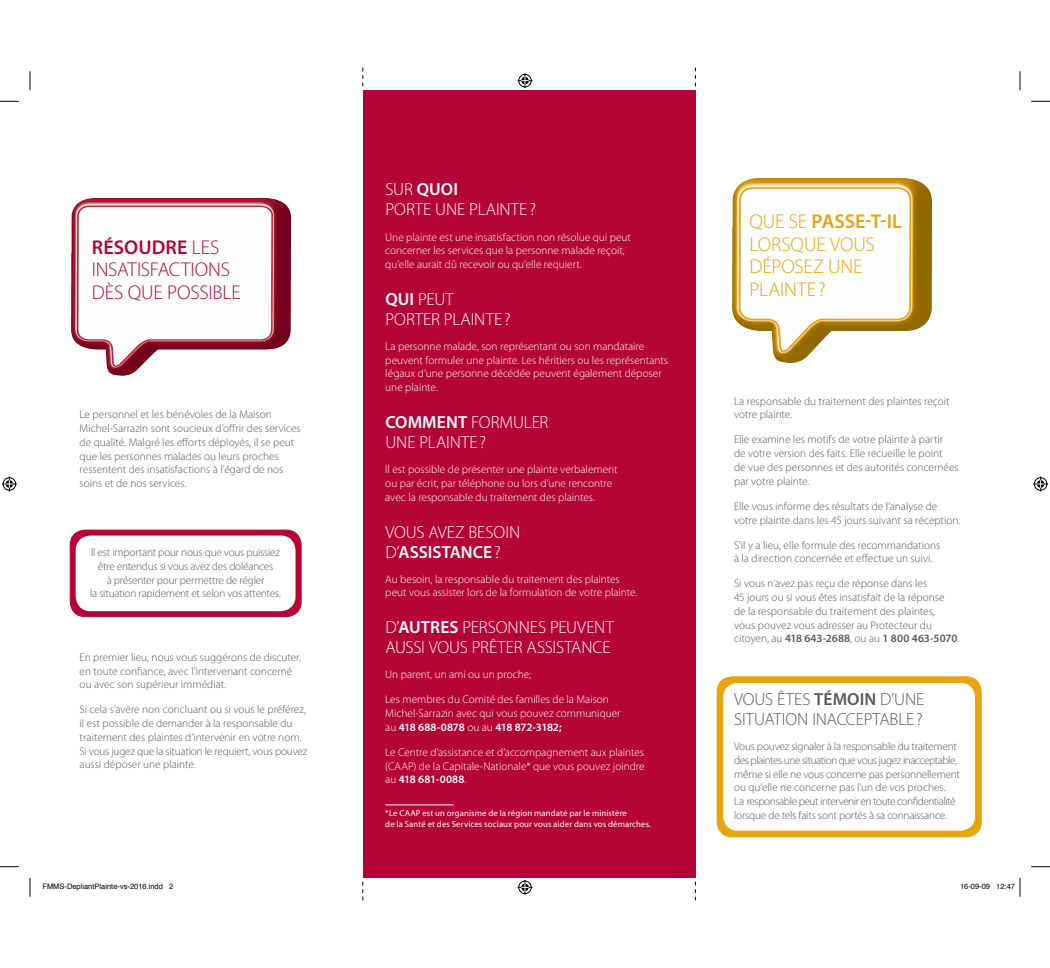
<style>
.page{position:relative;width:1050px;height:968px;background:#fff}
.page>*{position:absolute;margin:0;border:0;box-sizing:border-box;transform-origin:0 0}
.t1{font:300 20px/22.5px "Myriad Pro";letter-spacing:-.005em;color:#e7a512}
.t2{font:300 20px/22.5px "Myriad Pro";letter-spacing:-.005em;color:#b50536}
.t3{font:300 17.5px/20px "Myriad Pro";letter-spacing:-.005em;color:#fff}
.t4{font:300 17.5px/20px "Myriad Pro";letter-spacing:-.005em;color:#57585a}
.t5{font:300 11.25px/13.8px "Myriad Pro";letter-spacing:-.005em;color:#57585a}
.t6{font:300 11.25px/13.8px "Myriad Pro";color:#fff}
.t7{font:8.75px/10.5px "Myriad Pro";letter-spacing:.01em;color:#fff}
.t8{font:7.5px "Helvetica";color:#000}
.s1{font-weight:600}
</style>
<div class="page">
<svg style="left:363px;top:68px;width:1px;height:832px"></svg>
<svg style="left:695px;top:68px;width:1px;height:832px"></svg>
<div style="left:717px;top:677px;width:264px;height:159px;background:#e7a512;border-radius:15px"></div>
<div style="left:717px;top:676px;width:264px;height:161px;border:1px solid #e7a512;border-radius:15px"></div>
<img style="left:732px;top:178px;width:200px;height:184px">
<img style="left:72px;top:198px;width:219px;height:177px">
<div style="left:363px;top:90px;width:333px;height:788px;background:#b50536"></div>
<hr style="left:385px;top:804px;width:69px;height:1px;background:#fff">
<div style="left:723px;top:682px;width:253px;height:149px;background:#fff;border-radius:15px"></div>
<div style="left:723px;top:682px;width:253px;height:149px;border:1px solid #e7a512;border-radius:15px"></div>
<div style="left:70px;top:530px;width:231px;height:86px;background:#b50536;border-radius:15px"></div>
<div style="left:70px;top:530px;width:231px;height:86px;border:1px solid #b50536;border-radius:15px"></div>
<div style="left:76px;top:535px;width:220px;height:76px;background:#fff;border-radius:15px"></div>
<svg style="left:0;top:100px;width:19px;height:2px"></svg>
<svg style="left:1031px;top:100px;width:19px;height:2px"></svg>
<svg style="left:0;top:866px;width:19px;height:1px"></svg>
<svg style="left:1031px;top:866px;width:19px;height:1px"></svg>
<svg style="left:29px;top:71px;width:2px;height:19px"></svg>
<svg style="left:29px;top:878px;width:2px;height:18px"></svg>
<svg style="left:1019px;top:71px;width:2px;height:19px"></svg>
<svg style="left:518px;top:73px;width:14px;height:15px"></svg>
<svg style="left:518px;top:879px;width:14px;height:15px"></svg>
<svg style="left:2px;top:476px;width:15px;height:15px"></svg>
<svg style="left:1033px;top:476px;width:15px;height:15px"></svg>
<svg style="left:1019px;top:878px;width:2px;height:18px"></svg>
<h1 class="t2" style="left:92px;top:236px;width:150px"><span class="s1">RÉSOUDRE</span> LES<br>INSATISFACTIONS<br>DÈS QUE POSSIBLE</h1>
<p class="t5" style="left:80px;top:408px;width:223px">Le personnel et les bénévoles de la Maison Michel-Sarrazin sont soucieux d’offrir des services de qualité. Malgré les efforts déployés, il se peut que les personnes malades ou leurs proches ressentent des insatisfactions à l’égard de nos soins et de nos services.</p>
<p class="t5" style="left:90px;top:545px;width:192px;text-align:center">Il est important pour nous que vous puissiez être entendus si vous avez des doléances<br>à présenter pour permettre de régler<br>la situation rapidement et selon vos attentes.</p>
<p class="t5" style="left:80px;top:650px;width:223px">En premier lieu, nous vous suggérons de discuter, en toute confiance, avec l’intervenant concerné ou avec son supérieur immédiat.</p>
<p class="t5" style="left:80px;top:703px;width:229px">Si cela s’avère non concluant ou si vous le préférez, il est possible de demander à la responsable du traitement des plaintes d’intervenir en votre nom.<br>Si vous jugez que la situation le requiert, vous pouvez aussi déposer une plainte.</p>
<h2 class="t3" style="left:385px;top:180px;width:152px">SUR <span class="s1">QUOI<br></span>PORTE UNE PLAINTE?</h2>
<p class="t6" style="left:385px;top:230px;width:247px">Une plainte est une insatisfaction non résolue qui peut concerner les services que la personne malade reçoit, qu’elle aurait dû recevoir ou qu’elle requiert.</p>
<h2 class="t3" style="left:385px;top:289px;width:127px"><span class="s1">QUI</span> PEUT<br>PORTER PLAINTE?</h2>
<p class="t6" style="left:385px;top:339px;width:284px">La personne malade, son représentant ou son mandataire peuvent formuler une plainte. Les héritiers ou les représentants légaux d’une personne décédée peuvent également déposer une plainte.</p>
<h2 class="t3" style="left:385px;top:412px;width:164px"><span class="s1">COMMENT</span> FORMULER<br>UNE PLAINTE?</h2>
<p class="t6" style="left:385px;top:462px;width:234px">Il est possible de présenter une plainte verbalement ou par écrit, par téléphone ou lors d’une rencontre avec la responsable du traitement des plaintes.</p>
<h2 class="t3" style="left:385px;top:522px;width:136px">VOUS AVEZ BESOIN<br>D’<span class="s1">ASSISTANCE</span>?</h2>
<p class="t6" style="left:385px;top:572px;width:254px">Au besoin, la responsable du traitement des plaintes peut vous assister lors de la formulation de votre plainte.</p>
<h2 class="t3" style="left:385px;top:617px;width:230px">D’<span class="s1">AUTRES</span> PERSONNES PEUVENT<br>AUSSI VOUS PRÊTER ASSISTANCE</h2>
<p class="t6" style="left:385px;top:667px;width:147px">Un parent, un ami ou un proche;</p>
<p class="t6" style="left:385px;top:692px;width:237px">Les membres du Comité des familles de la Maison<br>Michel-Sarrazin avec qui vous pouvez communiquer au <span class="s1">418 688-0878</span> ou au <span class="s1">418 872-3182;</span></p>
<p class="t6" style="left:385px;top:745px;width:261px;text-align:justify">Le Centre d’assistance et d’accompagnement aux plaintes (CAAP) de la Capitale-Nationale* que vous pouvez joindre au <span class="s1">418 681-0088</span>.</p>
<p class="t7" style="left:385px;top:808px;width:267px">*Le CAAP est un organisme de la région mandaté par le ministère<br>de la Santé et des Services sociaux pour vous aider dans vos démarches.</p>
<h1 class="t1" style="left:749px;top:211px;width:154px">QUE SE <span class="s1">PASSE-T-IL<br></span>LORSQUE VOUS<br>DÉPOSEZ UNE<br>PLAINTE?</h1>
<p class="t5" style="left:734px;top:394px;width:217px">La responsable du traitement des plaintes reçoit votre plainte.</p>
<p class="t5" style="left:734px;top:433px;width:226px">Elle examine les motifs de votre plainte à partir<br>de votre version des faits. Elle recueille le point<br>de vue des personnes et des autorités concernées par votre plainte.</p>
<p class="t5" style="left:734px;top:499px;width:228px">Elle vous informe des résultats de l’analyse de votre plainte dans les 45 jours suivant sa réception.</p>
<p class="t5" style="left:734px;top:538px;width:208px">S’il y a lieu, elle formule des recommandations à la direction concernée et effectue un suivi.</p>
<p class="t5" style="left:734px;top:577px;width:227px">Si vous n’avez pas reçu de réponse dans les<br>45 jours ou si vous êtes insatisfait de la réponse<br>de la responsable du traitement des plaintes,<br>vous pouvez vous adresser au Protecteur du citoyen, au <span class="s1">418 643-2688</span>, ou au <span class="s1">1 800 463-5070</span>.</p>
<h2 class="t4" style="left:734px;top:689px;width:192px">VOUS ÊTES <span class="s1">TÉMOIN</span> D’UNE<br>SITUATION INACCEPTABLE?</h2>
<p class="t5" style="left:734px;top:739px;width:228px">Vous pouvez signaler à la responsable du traitement des plaintes une situation que vous jugez inacceptable, même si elle ne vous concerne pas personnellement ou qu’elle ne concerne pas l’un de vos proches.<br>La responsable peut intervenir en toute confidentialité lorsque de tels faits sont portés à sa connaissance.</p>
<p class="t8" style="left:42px;top:880px;width:132px">FMMS-DepliantPlainte-vs-2016.indd 2</p>
<p class="t8" style="left:960px;top:880px;width:57px">16-09-09 12:47</p>
</div>
